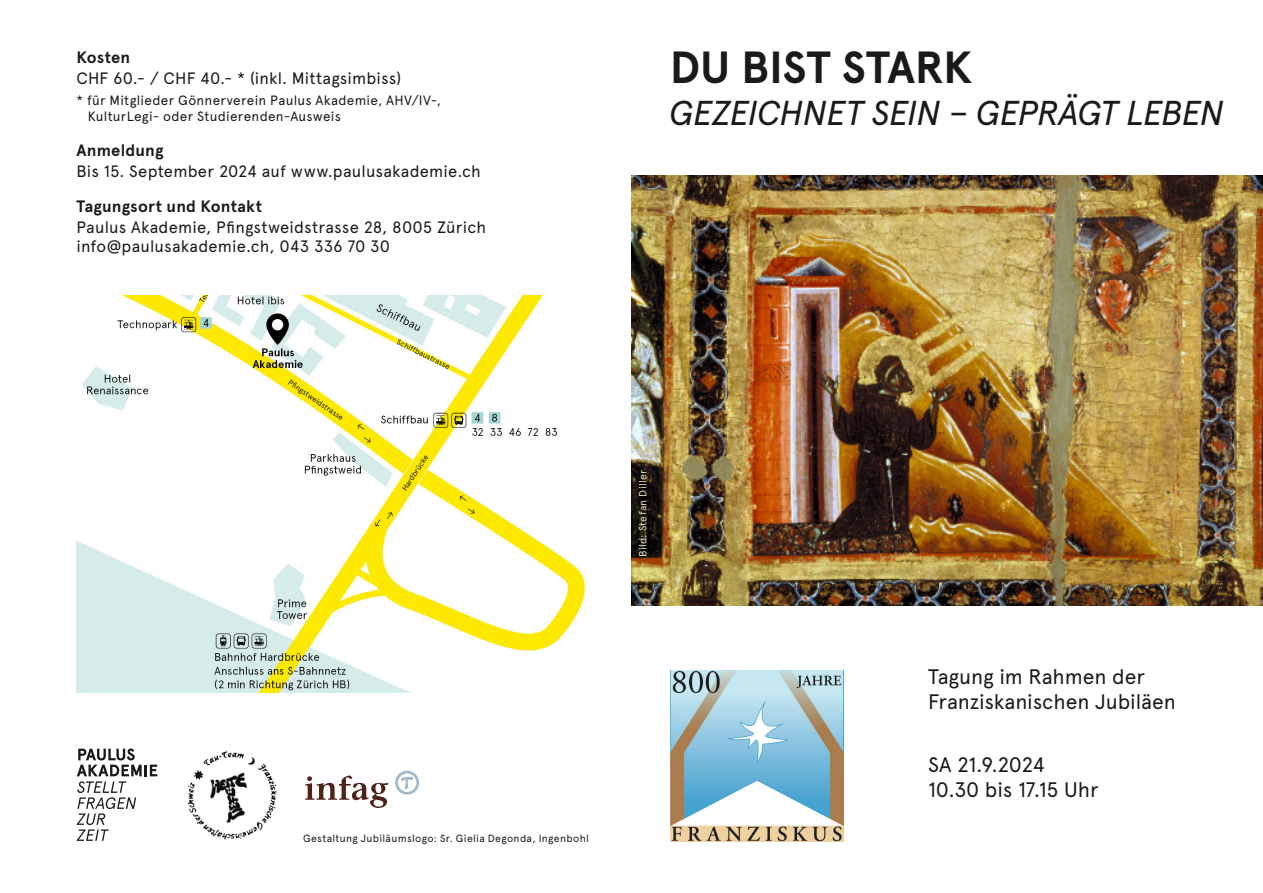
<style>
.page{position:relative;width:1263px;height:893px;background:#fff}
.page>*{position:absolute;margin:0;border:0;box-sizing:border-box;transform-origin:0 0}
.t1{font:700 45px "Apercu Pro";letter-spacing:-.005em;color:#1a1a1a}
.t2{font:italic 34.5px "Apercu Pro";letter-spacing:-.02em;color:#1a1a1a}
.t3{font:21px/25.2px "Apercu Pro";letter-spacing:-.01em;color:#1a1a1a}
.t4{font:16.5px/19.8px "Apercu Pro";letter-spacing:.01em;color:#1a1a1a}
.t5{font:700 16.5px "Apercu Pro";letter-spacing:.01em;color:#1a1a1a}
.t6{font:13.5px/16.5px "Apercu Pro";letter-spacing:.02em;color:#1a1a1a}
.t7{font:10.5px "Apercu Pro";letter-spacing:.03em;color:#1a1a1a}
.t8{font:10.5px "Apercu Pro";letter-spacing:.03em;color:#e5e0b8}
.s1{font-style:normal}
</style>
<div class="page">
<svg style="left:77px;top:748px;width:80px;height:93px"></svg>
<svg style="left:395px;top:771px;width:24px;height:24px"></svg>
<svg style="left:305px;top:775px;width:83px;height:33px"></svg>
<img style="left:670px;top:670px;width:173px;height:171px">
<img style="left:187px;top:751px;width:91px;height:89px">
<img style="left:631px;top:176px;width:632px;height:429px">
<img style="left:77px;top:295px;width:508px;height:398px">
<p class="t5" style="left:77px;top:44px;width:55px">Kosten</p>
<p class="t4" style="left:77px;top:67px;width:326px">CHF 60.- / CHF 40.- * (inkl. Mittagsimbiss)</p>
<p class="t6" style="left:88px;top:91px;width:355px;text-indent:-11px">* für Mitglieder Gönnerverein Paulus Akademie, AHV/IV-,<br>KulturLegi- oder Studierenden-Ausweis</p>
<p class="t5" style="left:77px;top:138px;width:89px">Anmeldung</p>
<p class="t4" style="left:77px;top:160px;width:406px">Bis 15. September 2024 auf www.paulusakademie.ch</p>
<p class="t5" style="left:77px;top:193px;width:187px">Tagungsort und Kontakt</p>
<p class="t4" style="left:77px;top:216px;width:411px">Paulus Akademie, Pfingstweidstrasse 28, 8005 Zürich info@paulusakademie.ch, 043 336 70 30</p>
<h1 class="t1" style="left:670px;top:33px;width:304px">DU BIST STARK</h1>
<h2 class="t2" style="left:670px;top:87px;width:556px">GEZEICHNET SEIN <span class="s1">–</span> GEPRÄGT LEBEN</h2>
<p class="t8" style="left:635px;top:557px;width:89px;rotate:-90deg">Bild: Stefan Diller</p>
<p class="t7" style="left:303px;top:830px;width:287px">Gestaltung Jubiläumslogo: Sr. Gielia Degonda, Ingenbohl</p>
<p class="t3" style="left:928px;top:662px;width:249px">Tagung im Rahmen der<br>Franziskanischen Jubiläen</p>
<p class="t3" style="left:928px;top:750px;width:172px">SA 21.9.2024<br>10.30 bis 17.15 Uhr</p>
<p class="t7" style="left:1213px;top:591px;width:47px;rotate:-90deg">Bild: XXX</p>
</div>
